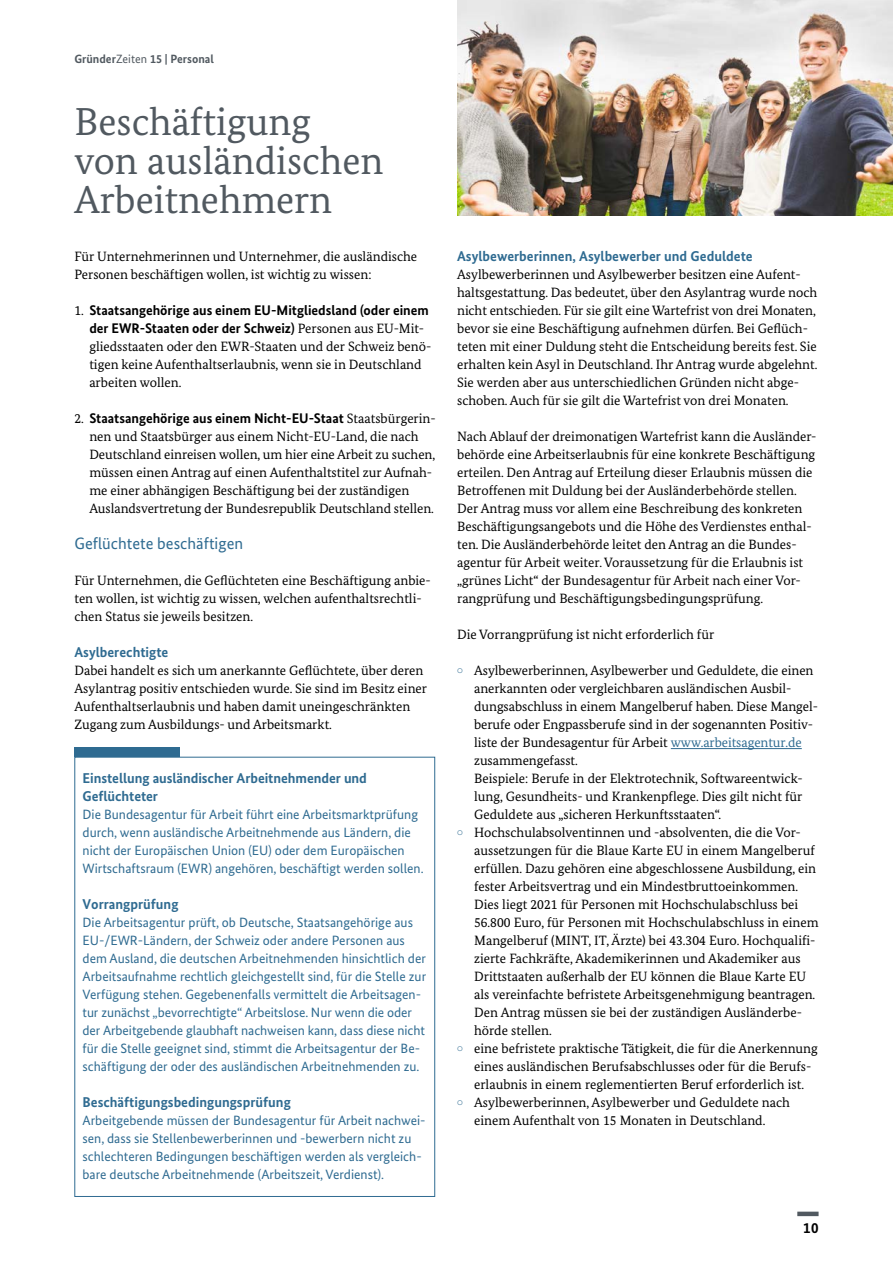
<style>
.page{position:relative;width:893px;height:1263px;background:#fff}
.page>*{position:absolute;margin:0;border:0;box-sizing:border-box;transform-origin:0 0}
.t1{font:39px/39px "Bundes Serif";color:#515960}
.t2{font:16.5px "Bundes Sans";color:#2f6b91}
.t3{font:700 15px "Bundes Sans";color:#000}
.t4{font:700 14.25px/18px "Bundes Sans";color:#2f6b91}
.t5{font:700 13.95px/18px "Bundes Sans";color:#000}
.t6{font:13.5px/18px "Bundes Serif";color:#000}
.t7{font:13.5px/18px "Bundes Sans";color:#2f6b91}
.t8{font:700 12px "Bundes Sans";color:#515960}
.s1{font-weight:400}
.s2{font-family:"Bundes Serif";font-weight:400;font-size:13.5px}
.s3{color:#2f6b91}
</style>
<div class="page">
<div style="left:797px;top:1211px;width:22px;height:5px;background:#515960"></div>
<img style="left:457px;top:0;width:436px;height:216px">
<hr style="left:671px;top:748px;width:131px;height:1px;background:#2f6b91">
<div style="left:74px;top:757px;width:361px;height:440px;border:1px solid #2f6b91"></div>
<div style="left:74px;top:747px;width:106px;height:10px;background:#2f6b91"></div>
<p class="t8" style="left:74px;top:52px;width:141px">Gründer<span class="s1">Zeiten</span> 15 | Personal</p>
<h2 class="t1" style="left:74px;top:102px;width:310px">Beschäftigung von ausländischen<br>Arbeitnehmern</h2>
<p class="t6" style="left:74px;top:247px;width:344px">Für Unternehmerinnen und Unternehmer, die ausländische<br>Personen beschäftigen wollen, ist wichtig zu wissen:</p>
<p class="t5" style="left:89px;top:301px;width:341px;text-indent:-15px"><span class="s2">1.</span> Staatsangehörige aus einem EU-Mitgliedsland (oder einem der EWR-Staaten oder der Schweiz) <span class="s2">Personen aus EU-Mit-</span></p>
<p class="t6" style="left:89px;top:337px;width:344px">gliedsstaaten oder den EWR-Staaten und der Schweiz benö&shy;tigen keine Aufenthaltserlaubnis, wenn sie in Deutschland arbeiten wollen.</p>
<p class="t5" style="left:74px;top:409px;width:363px"><span class="s2">2.</span> Staatsangehörige aus einem Nicht-EU-Staat <span class="s2">Staatsbürgerin-</span></p>
<p class="t6" style="left:89px;top:427px;width:347px">nen und Staatsbürger aus einem Nicht-EU-Land, die nach Deutschland einreisen wollen, um hier eine Arbeit zu suchen, müssen einen Antrag auf einen Aufenthaltstitel zur Aufnah&shy;me einer abhängigen Beschäftigung bei der zuständigen Auslandsvertretung der Bundesrepublik Deutschland stellen.</p>
<h3 class="t2" style="left:74px;top:533px;width:170px">Geflüchtete beschäftigen</h3>
<p class="t6" style="left:74px;top:571px;width:358px">Für Unternehmen, die Geflüchteten eine Beschäftigung anbie&shy;ten wollen, ist wichtig zu wissen, welchen aufenthaltsrechtli&shy;chen Status sie jeweils besitzen.</p>
<h4 class="t4" style="left:74px;top:643px;width:96px">Asylberechtigte</h4>
<p class="t6" style="left:74px;top:661px;width:354px">Dabei handelt es sich um anerkannte Geflüchtete, über deren Asylantrag positiv entschieden wurde. Sie sind im Besitz einer Aufenthaltserlaubnis und haben damit uneingeschränkten Zugang zum Ausbildungs- und Arbeitsmarkt.</p>
<h4 class="t4" style="left:83px;top:769px;width:286px">Einstellung ausländischer Arbeitnehmender und<br>Geflüchteter</h4>
<p class="t7" style="left:83px;top:805px;width:343px">Die Bundesagentur für Arbeit führt eine Arbeitsmarktprüfung durch, wenn ausländische Arbeitnehmende aus Ländern, die nicht der Europäischen Union (EU) oder dem Europäischen Wirtschaftsraum (EWR) angehören, beschäftigt werden sollen.</p>
<h4 class="t4" style="left:83px;top:895px;width:98px">Vorrangprüfung</h4>
<p class="t7" style="left:83px;top:913px;width:345px">Die Arbeitsagentur prüft, ob Deutsche, Staatsangehörige aus EU-/EWR-Ländern, der Schweiz oder andere Personen aus dem Ausland, die deutschen Arbeitnehmenden hinsichtlich der Arbeitsaufnahme rechtlich gleichgestellt sind, für die Stelle zur Verfügung stehen. Gegebenenfalls vermittelt die Arbeitsagen&shy;tur zunächst „bevorrechtigte“ Arbeitslose. Nur wenn die oder der Arbeitgebende glaubhaft nachweisen kann, dass diese nicht für die Stelle geeignet sind, stimmt die Arbeitsagentur der Be&shy;schäftigung der oder des ausländischen Arbeitnehmenden zu.</p>
<h4 class="t4" style="left:83px;top:1093px;width:210px">Beschäftigungsbedingungsprüfung</h4>
<p class="t7" style="left:83px;top:1111px;width:345px">Arbeitgebende müssen der Bundesagentur für Arbeit nachwei&shy;sen, dass sie Stellenbewerberinnen und -bewerbern nicht zu schlechteren Bedingungen beschäftigen werden als vergleich&shy;bare deutsche Arbeitnehmende (Arbeitszeit, Verdienst).</p>
<h4 class="t4" style="left:457px;top:247px;width:297px">Asylbewerberinnen, Asylbewerber und Geduldete</h4>
<p class="t6" style="left:457px;top:265px;width:362px">Asylbewerberinnen und Asylbewerber besitzen eine Aufent&shy;haltsgestattung. Das bedeutet, über den Asylantrag wurde noch nicht entschieden. Für sie gilt eine Wartefrist von drei Monaten, bevor sie eine Beschäftigung aufnehmen dürfen. Bei Geflüch&shy;teten mit einer Duldung steht die Entscheidung bereits fest. Sie erhalten kein Asyl in Deutschland. Ihr Antrag wurde abgelehnt.<br>Sie werden aber aus unterschiedlichen Gründen nicht abge&shy;schoben. Auch für sie gilt die Wartefrist von drei Monaten.</p>
<p class="t6" style="left:457px;top:427px;width:361px">Nach Ablauf der dreimonatigen Wartefrist kann die Ausländer&shy;behörde eine Arbeitserlaubnis für eine konkrete Beschäftigung erteilen. Den Antrag auf Erteilung dieser Erlaubnis müssen die Betroffenen mit Duldung bei der Ausländerbehörde stellen.<br>Der Antrag muss vor allem eine Beschreibung des konkreten Beschäftigungsangebots und die Höhe des Verdienstes enthal&shy;ten. Die Ausländerbehörde leitet den Antrag an die Bundes&shy;agentur für Arbeit weiter. Voraussetzung für die Erlaubnis ist „grünes Licht“ der Bundesagentur für Arbeit nach einer Vor&shy;rangprüfung und Beschäftigungsbedingungsprüfung.</p>
<p class="t6" style="left:457px;top:625px;width:259px">Die Vorrangprüfung ist nicht erforderlich für</p>
<p class="t6" style="left:474px;top:661px;width:345px;text-indent:-17px"><sup>•</sup> Asylbewerberinnen, Asylbewerber und Geduldete, die einen anerkannten oder vergleichbaren ausländischen Ausbil&shy;dungsabschluss in einem Mangelberuf haben. Diese Mangel&shy;berufe oder Engpassberufe sind in der sogenannten Positiv&shy;liste der Bundesagentur für Arbeit <span class="s3">www.arbeitsagentur.de </span>zusammengefasst.<br>Beispiele: Berufe in der Elektrotechnik, Softwareentwick&shy;lung, Gesundheits- und Krankenpflege. Dies gilt nicht für Geduldete aus „sicheren Herkunftsstaaten“.</p>
<p class="t6" style="left:474px;top:823px;width:346px;text-indent:-17px"><sup>•</sup> Hochschulabsolventinnen und -absolventen, die die Vor&shy;aussetzungen für die Blaue Karte EU in einem Mangelberuf erfüllen. Dazu gehören eine abgeschlossene Ausbildung, ein fester Arbeitsvertrag und ein Mindestbruttoeinkommen.<br>Dies liegt 2021 für Personen mit Hochschulabschluss bei 56.800 Euro, für Personen mit Hochschulabschluss in einem Mangelberuf (MINT, IT, Ärzte) bei 43.304 Euro. Hochqualifi&shy;zierte Fachkräfte, Akademikerinnen und Akademiker aus Drittstaaten außerhalb der EU können die Blaue Karte EU als vereinfachte befristete Arbeitsgenehmigung beantragen.<br>Den Antrag müssen sie bei der zuständigen Ausländerbe&shy;hörde stellen.</p>
<p class="t6" style="left:474px;top:1039px;width:345px;text-indent:-17px"><sup>•</sup> eine befristete praktische Tätigkeit, die für die Anerkennung eines ausländischen Berufsabschlusses oder für die Berufs&shy;erlaubnis in einem reglementierten Beruf erforderlich ist.</p>
<p class="t6" style="left:457px;top:1093px;width:334px;text-align:center"><sup>•</sup> Asylbewerberinnen, Asylbewerber und Geduldete nach einem Aufenthalt von 15 Monaten in Deutschland.</p>
<p class="t3" style="left:803px;top:1219px;width:17px">10</p>
</div>
